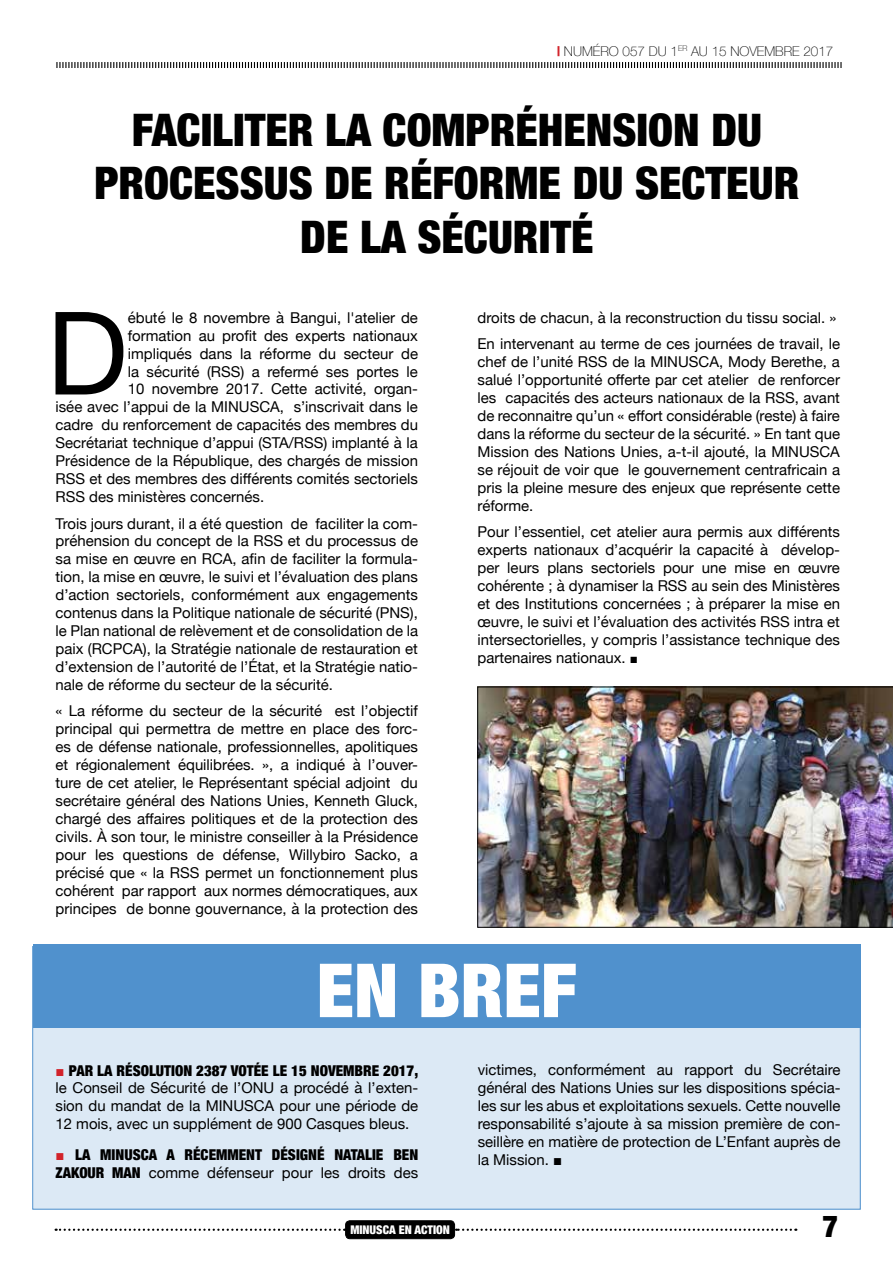
<style>
.page{position:relative;width:893px;height:1263px;background:#fff}
.page>*{position:absolute;margin:0;border:0;box-sizing:border-box;transform-origin:0 0}
.t1{font:115.35px "Helvetica Neue";color:#000}
.t2{font:900 condensed 74.7px "Helvetica Neue";color:#fff}
.t3{font:900 condensed 44.85px/53.8px "Helvetica Neue";color:#000;text-align:center}
.t4{font:900 condensed 29.85px "Helvetica Neue";color:#000}
.t5{font:15px/18px "Helvetica Neue";color:#000;text-align:justify}
.t6{font:900 condensed 15px/18px "Helvetica Neue";color:#000;text-align:right}
.t7{font:100 13.5px "Helvetica Neue";color:#000}
.t8{font:900 condensed 12px "Helvetica Neue";color:#fff}
.s1{font-weight:900;font-stretch:condensed;color:#d2232a}
.s2{font-family:"Arial";font-size:13.5px}
.s3{font-family:"Arial";color:#d2232a}
.s4{font-weight:900;font-stretch:condensed}
.s5{font-family:"Arial";font-weight:400;font-stretch:normal;color:#d2232a}
.s6{font-weight:400;font-stretch:normal}
.s7{font-family:"Arial"}
</style>
<div class="page">
<div style="left:346px;top:1221px;width:109px;height:18px;background:#000;border-radius:4px"></div>
<div style="left:345px;top:1220px;width:110px;height:19px;border:1px solid #000;border-radius:4px"></div>
<svg style="left:56px;top:1228px;width:289px;height:3px"></svg>
<svg style="left:456px;top:1228px;width:340px;height:3px"></svg>
<svg style="left:56px;top:62px;width:786px;height:6px"></svg>
<div style="left:33px;top:946px;width:828px;height:263px;background:#dce9f5"></div>
<div style="left:33px;top:944px;width:828px;height:84px;background:#5091cd"></div>
<img style="left:477px;top:687px;width:416px;height:240px">
<p class="t7" style="left:557px;top:41px;width:278px"><span class="s1">|</span> NUMÉRO 057 DU 1<sup>ER</sup> AU 15 NOVEMBRE 2017</p>
<h3 class="t3" style="left:94px;top:100px;width:706px">FACILITER LA COMPRÉHENSION DU<br>PROCESSUS DE RÉFORME DU SECTEUR<br>DE LA SÉCURITÉ</h3>
<h1 class="t1" style="left:47px;top:270px;width:83px">D</h1>
<p class="t5" style="left:128px;top:309px;width:292px">ébuté le 8 novembre à Bangui, l'atelier de formation au profit des experts nationaux impliqués dans la réforme du secteur de la sécurité (RSS</p>
<p class="t5" style="left:241px;top:363px;width:179px">) a refermé ses portes le</p>
<p class="t5" style="left:128px;top:381px;width:292px">10 novembre 2017. Cette activité, organ-</p>
<p class="t5" style="left:56px;top:399px;width:166px">isée avec l’appui de la MIN</p>
<p class="t5" style="left:56px;top:399px;width:364px;text-indent:183px">USCA, s’inscrivait dans le cadre du renforcement de capacités des membres du Secrétariat technique d’appui (STA/RSS</p>
<p class="t5" style="left:56px;top:435px;width:364px;text-indent:268px">) implanté à la Présidence de la République, des chargés de mission RSS et des membres des différents comités sectoriels RSS</p>
<p class="t5" style="left:56px;top:484px;width:364px;line-height:26.4px;text-indent:34px">des ministères concernés.<br>Trois jours durant, il a été question de faciliter la com-</p>
<p class="t5" style="left:56px;top:533px;width:209px">préhension du concept de la RSS</p>
<p class="t5" style="left:56px;top:533px;width:364px;text-indent:232px">et du processus de sa mise en œuvre en RCA, afin de faciliter la formula&shy;tion, la mise en œuvre, le suivi et l’évaluation des plans d’action sectoriels, conformément aux engagements contenus dans la Politique nationale de sécurité (PNS</p>
<p class="t5" style="left:56px;top:605px;width:364px;text-indent:354px">), le Plan national de relèvement et de consolidation de la paix (RCPCA), la Stratégie nationale de restauration et d’extension de l’autorité de l’État, et la Stratégie natio&shy;nale de réforme du secteur de la sécurité.</p>
<p class="t5" style="left:56px;top:703px;width:364px">« La réforme du secteur de la sécurité est l’objectif principal qui permettra de mettre en place des forc&shy;es de défense nationale, professionnelles, apolitiques et régionalement équilibrées. », a indiqué à l’ouver&shy;ture de cet atelier, le Représentant spécial adjoint du secrétaire général des Nations Unies, Kenneth Gluck, chargé des affaires politiques et de la protection des civils. À son tour, le ministre conseiller à la Présidence pour les questions de défense, Willybiro Sacko, a précisé que « la RSS</p>
<p class="t5" style="left:56px;top:864px;width:364px;text-indent:149px">permet un fonctionnement plus cohérent par rapport aux normes démocratiques, aux principes de bonne gouvernance, à la protection des</p>
<p class="t5" style="left:477px;top:305px;width:364px;line-height:26.4px">droits de chacun, à la reconstruction du tissu social. »<br>En intervenant au terme de ces journées de travail, le</p>
<p class="t5" style="left:477px;top:354px;width:111px">chef de l’unité RSS</p>
<p class="t5" style="left:612px;top:354px;width:48px">de la MIN</p>
<p class="t5" style="left:477px;top:354px;width:364px;text-indent:201px">USCA, M ody Berethe, a salué l’opportunité offerte par cet atelier de renforcer les capacités des acteurs nationaux de la RSS</p>
<p class="t5" style="left:477px;top:389px;width:364px;text-indent:317px">, avant de reconnaitre qu’un « effort considérable (reste) à faire dans la réforme du secteur de la sécurité. » En tant que M ission des Nations Unies, a-t-il ajouté, la MIN</p>
<p class="t5" style="left:477px;top:443px;width:364px;text-indent:321px">USCA se réjouit de voir que le gouvernement centrafricain a pris la pleine mesure des enjeux que représente cette réforme.</p>
<p class="t5" style="left:477px;top:523px;width:364px">Pour l’essentiel, cet atelier aura permis aux différents experts nationaux d’acquérir la capacité à dévelop&shy;per leurs plans sectoriels pour une mise en œuvre cohérente ; à dynamiser la RSS</p>
<p class="t5" style="left:477px;top:577px;width:364px;text-indent:214px">au sein des M inistères et des I nstitutions concernées ; à préparer la mise en œuvre, le suivi et l’évaluation des activités RSS</p>
<p class="t5" style="left:477px;top:613px;width:364px;text-indent:316px">intra et intersectorielles, y compris l’assistance technique des partenaires nationaux. <span class="s2">■</span></p>
<h2 class="t2" style="left:317px;top:929px;width:262px">ENBREF</h2>
<p class="t5" style="left:56px;top:1062px;width:364px"><span class="s3">■</span> <span class="s4">PAR LA RÉSOLUTION 2387 VOTÉE LE 15 NOVEMBRE 2017, </span>le Conseil de Sécurité de l’ON U a procédé à l’exten&shy;sion du mandat de la MIN</p>
<p class="t5" style="left:56px;top:1098px;width:364px;text-indent:178px">USCA pour une période de<br>12 mois, avec un supplément de 900 Casques bleus.</p>
<p class="t6" style="left:56px;top:1145px;width:54px"><span class="s5">■</span> LA MINU</p>
<p class="t6" style="left:56px;top:1145px;width:364px">SCA A RÉCEMMENT DÉSIGNÉ NATALIE BEN<br>ZAKOUR MAN <span class="s6">comme défenseur pour les droits des</span></p>
<p class="t8" style="left:350px;top:1220px;width:101px">MINUSCA EN ACTION</p>
<p class="t5" style="left:478px;top:1062px;width:364px">victimes, conformément au rapport du Secrétaire général des Nations Unies sur les dispositions spécia&shy;les sur les abus et exploitations sexuels. Cette nouvelle responsabilité s’ajoute à sa mission première de con&shy;seillère en matière de protection de L’Enfant auprès de la M ission. <span class="s7">■</span></p>
<h3 class="t4" style="left:822px;top:1202px;width:17px">7</h3>
</div>
